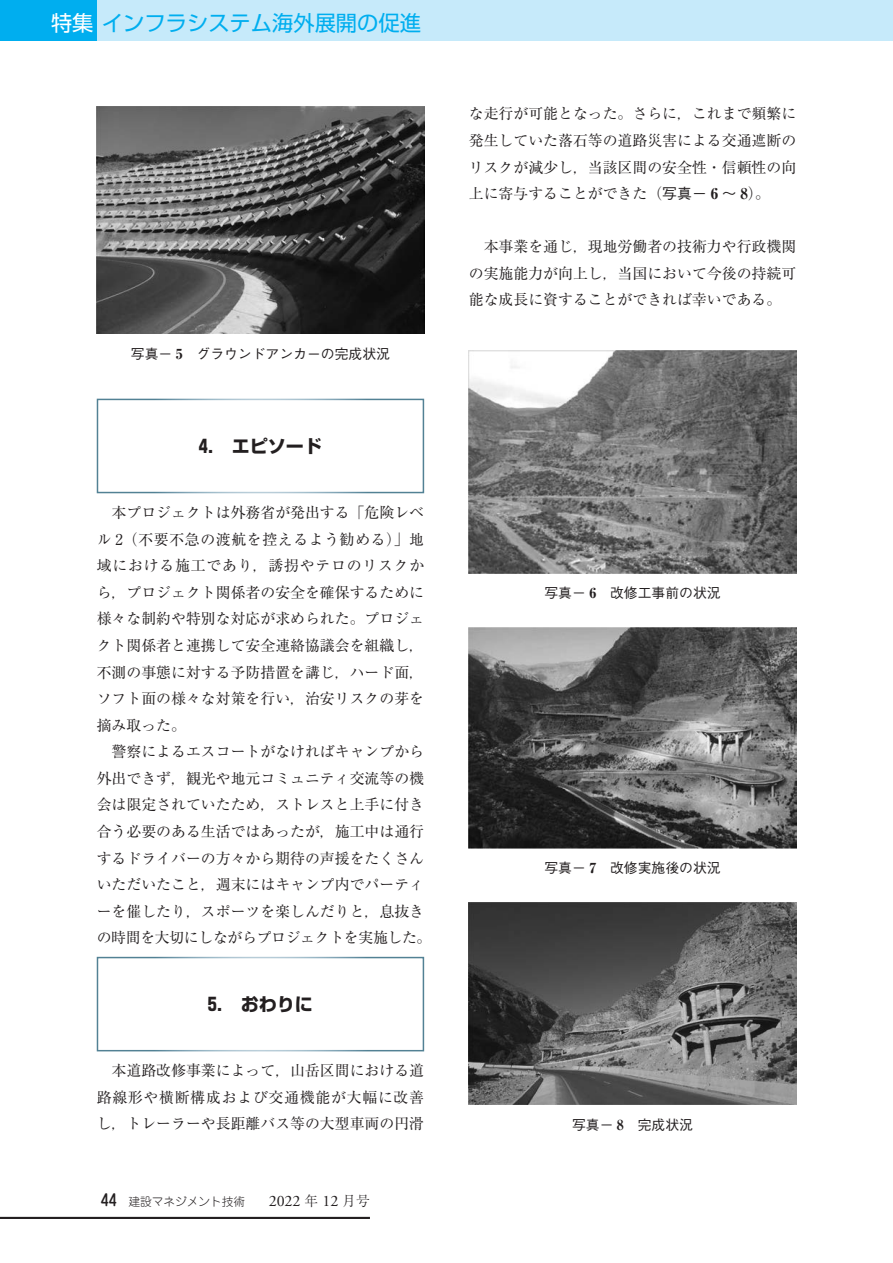
<style>
.page{position:relative;width:893px;height:1263px;background:#fff}
.page>*{position:absolute;margin:0;border:0;box-sizing:border-box;transform-origin:0 0}
.t1{font:21.3px "Shin Go Pr 6 N";color:#00aeef}
.大見出し_1__特集{font:700 18px "Shin Go Pr 6 N";color:#231f20}
.本文_14Q{font:14.85px/26.5px "Ryumin Pr 6 N";color:#231f20;text-align:justify}
.キャプション{font:500 13.8px "Gothic BBB Pr 6 N";color:#231f20}
.t2{font:300 11.7px "Jun 101 Pro";color:#231f20}
.s1{color:#fff}
.s2{font-family:"Ryumin Pr 6 N";font-weight:800}
.s3{font-family:"Jun 34 Pro";font-weight:500;font-size:15.9px}
.s4{font-family:"Adobe Garamond Pro";font-weight:400;font-size:15.9px}
.s5{font-family:"Ryumin Pr 6 N";font-size:13.8px}
.s6{font-family:"Gothic BBB Pr 6 N";font-weight:500}
.s7{font-weight:800}
</style>
<div class="page">
<div style="left:0;top:0;width:98px;height:40px;background:#00aeef"></div>
<div style="left:98px;top:0;width:795px;height:40px;background:#c6eafa"></div>
<div style="left:97px;top:399px;width:327px;height:94px;border:2px solid #fff"></div>
<div style="left:97px;top:957px;width:327px;height:94px;border:2px solid #fff"></div>
<img style="left:97px;top:106px;width:327px;height:228px">
<img style="left:469px;top:351px;width:327px;height:222px">
<img style="left:469px;top:628px;width:327px;height:220px">
<img style="left:469px;top:903px;width:327px;height:201px">
<hr style="left:0;top:1217px;width:370px;height:2px;background:#231f20">
<h1 class="t1" style="left:51px;top:6px;width:371px"><span class="s1">特集</span>インフラシステム海外展開の促進</h1>
<p class="キャプション" style="left:131px;top:342px;width:261px">写真－ <span class="s2">5</span>　グラウンドアンカーの完成状況</p>
<p class="大見出し_1__特集" style="left:199px;top:432px;width:125px">4.　エピソード</p>
<p class="本文_14Q" style="left:97px;top:498px;width:329px;text-indent:15px">本プロジェクトは外務省が発出する「危険レベル 2（不要不急の渡航を控えるよう勧める）」地域における施工であり，誘拐やテロのリスクから，プロジェクト関係者の安全を確保するために様々な制約や特別な対応が求められた。プロジェクト関係者と連携して安全連絡協議会を組織し，不測の事態に対する予防措置を講じ，ハード面，ソフト面の様々な対策を行い，治安リスクの芽を摘み取った。</p>
<p class="本文_14Q" style="left:97px;top:738px;width:336px;text-align:center">警察によるエスコートがなければキャンプから<br>外出できず，観光や地元コミュニティ交流等の機会は限定されていたため，ストレスと上手に付き合う必要のある生活ではあったが，施工中は通行するドライバーの方々から期待の声援をたくさんいただいたこと，週末にはキャンプ内でパーティーを催したり，スポーツを楽しんだりと，息抜きの時間を大切にしながらプロジェクトを実施した。</p>
<p class="大見出し_1__特集" style="left:208px;top:990px;width:107px">5.　おわりに</p>
<p class="本文_14Q" style="left:97px;top:1056px;width:329px;text-indent:15px">本道路改修事業によって，山岳区間における道路線形や横断構成および交通機能が大幅に改善し，トレーラーや長距離バス等の大型車両の円滑</p>
<p class="t2" style="left:101px;top:1192px;width:270px"><span class="s3">44</span> 建設マネジメント技術　　<span class="s4">2022</span> <span class="s5">年</span> <span class="s4">12</span> <span class="s5">月号</span></p>
<p class="本文_14Q" style="left:469px;top:100px;width:329px">な走行が可能となった。さらに，これまで頻繁に発生していた落石等の道路災害による交通遮断のリスクが減少し，当該区間の安全性・信頼性の向上に寄与することができた（<span class="s6">写真－</span> <span class="s7">6</span> <span class="s6">～</span> <span class="s7">8</span>）。</p>
<p class="本文_14Q" style="left:469px;top:233px;width:329px;text-indent:15px">本事業を通じ，現地労働者の技術力や行政機関の実施能力が向上し，当国において今後の持続可能な成長に資することができれば幸いである。</p>
<p class="キャプション" style="left:544px;top:582px;width:178px">写真－ <span class="s2">6</span>　改修工事前の状況</p>
<p class="キャプション" style="left:544px;top:857px;width:178px">写真－ <span class="s2">7</span>　改修実施後の状況</p>
<p class="キャプション" style="left:572px;top:1113px;width:122px">写真－ <span class="s2">8</span>　完成状況</p>
</div>
